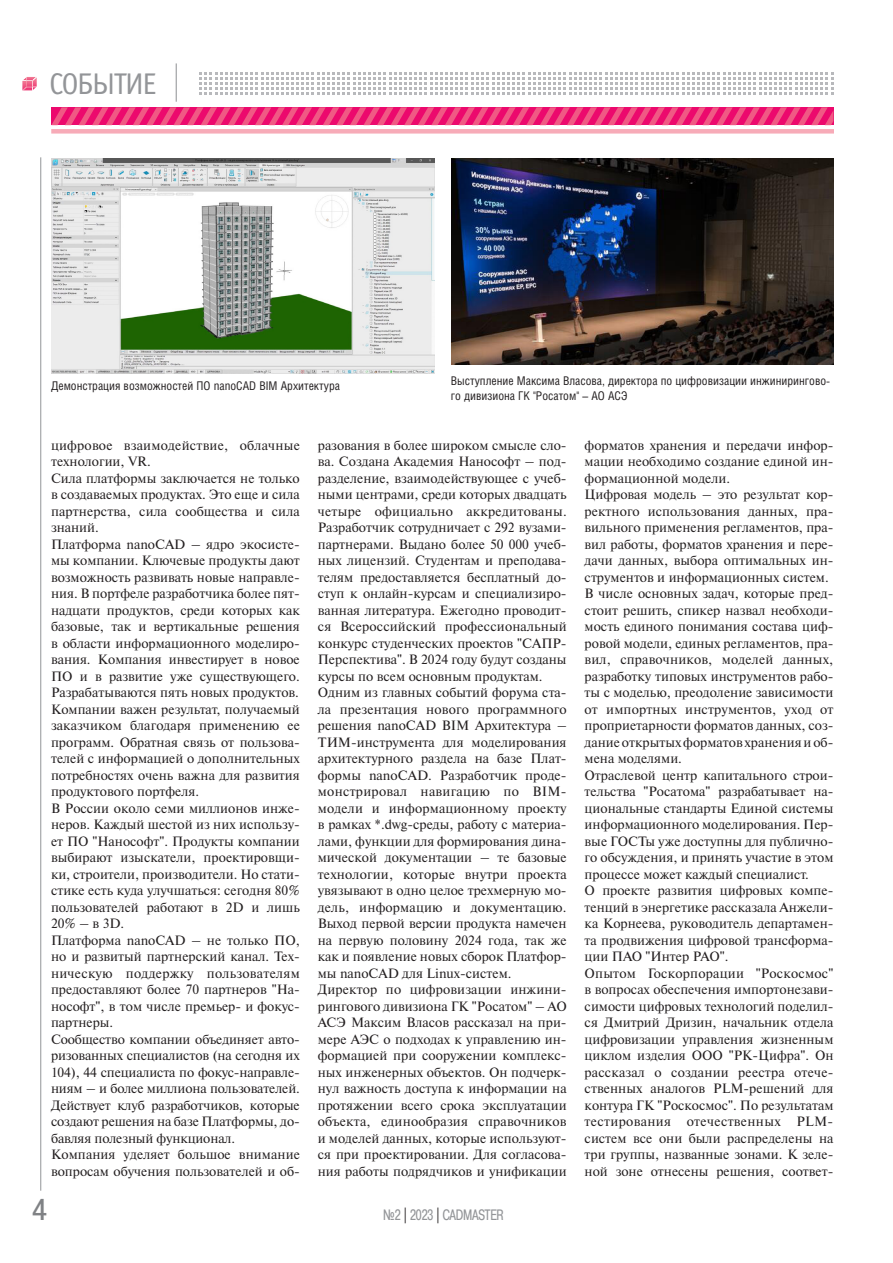
<style>
.page{position:relative;width:893px;height:1263px;background:#fff}
.page>*{position:absolute;margin:0;border:0;box-sizing:border-box;transform-origin:0 0}
.t1{font:30px "Officina Sans C";letter-spacing:-.05em;color:#939598}
.t2{font:30px "Pragmatica Cond C";color:#808285;scale:1.07 1}
.t3{font:15px "Pragmatica Cond C";color:#939598;scale:.9 1}
.t4{font:13.5px/16.5px "Newton C";color:#231f20}
.t5{font:12px/15px "Helios Cond";color:#231f20}
.s1{color:#231f20}
</style>
<div class="page">
<svg style="left:51px;top:107px;width:782px;height:18px;background:#ed2c77"></svg>
<div style="left:51px;top:129px;width:782px;height:5px;background:#f7abb8"></div>
<hr style="left:40px;top:157px;width:1px;height:1034px;background:#939598">
<hr style="left:176px;top:63px;width:1px;height:39px;background:#939598">
<svg style="left:200px;top:72px;width:633px;height:23px"></svg>
<svg style="left:22px;top:77px;width:15px;height:14px"></svg>
<img style="left:52px;top:158px;width:382px;height:215px">
<img style="left:451px;top:158px;width:383px;height:207px">
<h1 class="t1" style="left:49px;top:67px;width:109px">СОБЫТИЕ</h1>
<p class="t5" style="left:51px;top:378px;width:290px">Демонстрация возможностей ПО nanoCAD BIM Архитектура</p>
<p class="t5" style="left:451px;top:373px;width:381px">Выступление Максима Власова, директора по цифровизации инжинирингово&shy;го дивизиона ГК "Росатом" – АО АСЭ</p>
<p class="t4" style="left:51px;top:437px;width:250px">цифровое взаимодействие, облачные технологии, VR.<br>Сила платформы заключается не только в создаваемых продуктах. Это еще и сила партнерства, сила сообщества и сила знаний.<br>Платформа nanoCAD – ядро экосисте&shy;мы компании. Ключевые продукты дают возможность развивать новые направле&shy;ния. В портфеле разработчика более пят&shy;надцати продуктов, среди которых как базовые, так и вертикальные решения в области информационного моделиро&shy;вания. Компания инвестирует в новое ПО и в развитие уже существующего.<br>Разрабатываются пять новых продуктов.<br>Компании важен результат, получаемый заказчиком благодаря применению ее программ. Обратная связь от пользова&shy;телей с информацией о дополнительных потребностях очень важна для развития продуктового портфеля.<br>В России около семи миллионов инже&shy;неров. Каждый шестой из них использу&shy;ет ПО "Нанософт". Продукты компании выбирают изыскатели, проектировщи&shy;ки, строители, производители. Но стати&shy;стике есть куда улучшаться: сегодня 80% пользователей работают в 2D и лишь 20% – в 3D.<br>Платформа nanoCAD – не только ПО, но и развитый партнерский канал. Тех&shy;ническую поддержку пользователям предоставляют более 70 партнеров "На&shy;нософт", в том числе премьер- и фокус&shy;партнеры.<br>Сообщество компании объединяет авто&shy;ризованных специалистов (на сегодня их 104), 44 специалиста по фокус-направле&shy;ниям – и более миллиона пользователей.<br>Действует клуб разработчиков, которые создают решения на базе Платформы, до&shy;бавляя полезный функционал.<br>Компания уделяет большое внимание вопросам обучения пользователей и об-</p>
<p class="t4" style="left:318px;top:437px;width:250px">разования в более широком смысле сло&shy;ва. Создана Академия Нанософт – под&shy;разделение, взаимодействующее с учеб&shy;ными центрами, среди которых двадцать четыре официально аккредитованы.<br>Разработчик сотрудничает с 292 вузами&shy;партнерами. Выдано более 50 000 учеб&shy;ных лицензий. Студентам и преподава&shy;телям предоставляется бесплатный до&shy;ступ к онлайн-курсам и специализиро&shy;ванная литература. Ежегодно проводит&shy;ся Всероссийский профессиональный конкурс студенческих проектов "САПР-Перспектива". В 2024 году будут созданы курсы по всем основным продуктам.<br>Одним из главных событий форума ста&shy;ла презентация нового программного решения nanoCAD BIM Архитектура – ТИМ-инструмента для моделирования архитектурного раздела на базе Плат&shy;формы nanoCAD. Разработчик проде&shy;монстрировал навигацию по BIM&shy;модели и информационному проекту в рамках *.dwg-среды, работу с материа&shy;лами, функции для формирования дина&shy;мической документации – те базовые технологии, которые внутри проекта увязывают в одно целое трехмерную мо&shy;дель, информацию и документацию.<br>Выход первой версии продукта намечен на первую половину 2024 года, так же как и появление новых сборок Платфор&shy;мы nanoCAD для Linux-систем.<br>Директор по цифровизации инжини&shy;рингового дивизиона ГК "Росатом" – АО АСЭ Максим Власов рассказал на при&shy;мере АЭС о подходах к управлению ин&shy;формацией при сооружении комплекс&shy;ных инженерных объектов. Он подчерк&shy;нул важность доступа к информации на протяжении всего срока эксплуатации объекта, единообразия справочников и моделей данных, которые используют&shy;ся при проектировании. Для согласова&shy;ния работы подрядчиков и унификации</p>
<p class="t4" style="left:585px;top:437px;width:250px">форматов хранения и передачи инфор&shy;мации необходимо создание единой ин&shy;формационной модели.<br>Цифровая модель – это результат кор&shy;ректного использования данных, пра&shy;вильного применения регламентов, пра&shy;вил работы, форматов хранения и пере&shy;дачи данных, выбора оптимальных ин&shy;струментов и информационных систем.<br>В числе основных задач, которые пред&shy;стоит решить, спикер назвал необходи&shy;мость единого понимания состава циф&shy;ровой модели, единых регламентов, пра&shy;вил, справочников, моделей данных, разработку типовых инструментов рабо&shy;ты с моделью, преодоление зависимости от импортных инструментов, уход от проприетарности форматов данных, соз&shy;дание открытых форматов хранения и об&shy;мена моделями.<br>Отраслевой центр капитального строи&shy;тельства "Росатома" разрабатывает на&shy;циональные стандарты Единой системы информационного моделирования. Пер&shy;вые ГОСТы уже доступны для публично&shy;го обсуждения, и принять участие в этом процессе может каждый специалист.<br>О проекте развития цифровых компе&shy;тенций в энергетике рассказала Анжели&shy;ка Корнеева, руководитель департамен&shy;та продвижения цифровой трансформа&shy;ции ПАО "Интер РАО".<br>Опытом Госкорпорации "Роскосмос" в вопросах обеспечения импортонезави&shy;симости цифровых технологий поделил&shy;ся Дмитрий Дризин, начальник отдела цифровизации управления жизненным циклом изделия ООО "РК-Цифра". Он рассказал о создании реестра отече&shy;ственных аналогов PLM-решений для контура ГК "Роскосмос". По результатам тестирования отечественных PLM&shy;систем все они были распределены на три группы, названные зонами. К зеле&shy;ной зоне отнесены решения, соответ-</p>
<h1 class="t2" style="left:33px;top:1192px;width:14px">4</h1>
<p class="t3" style="left:383px;top:1206px;width:135px">№2 <span class="s1">|</span> 2023 <span class="s1">|</span> CADMASTER</p>
</div>
